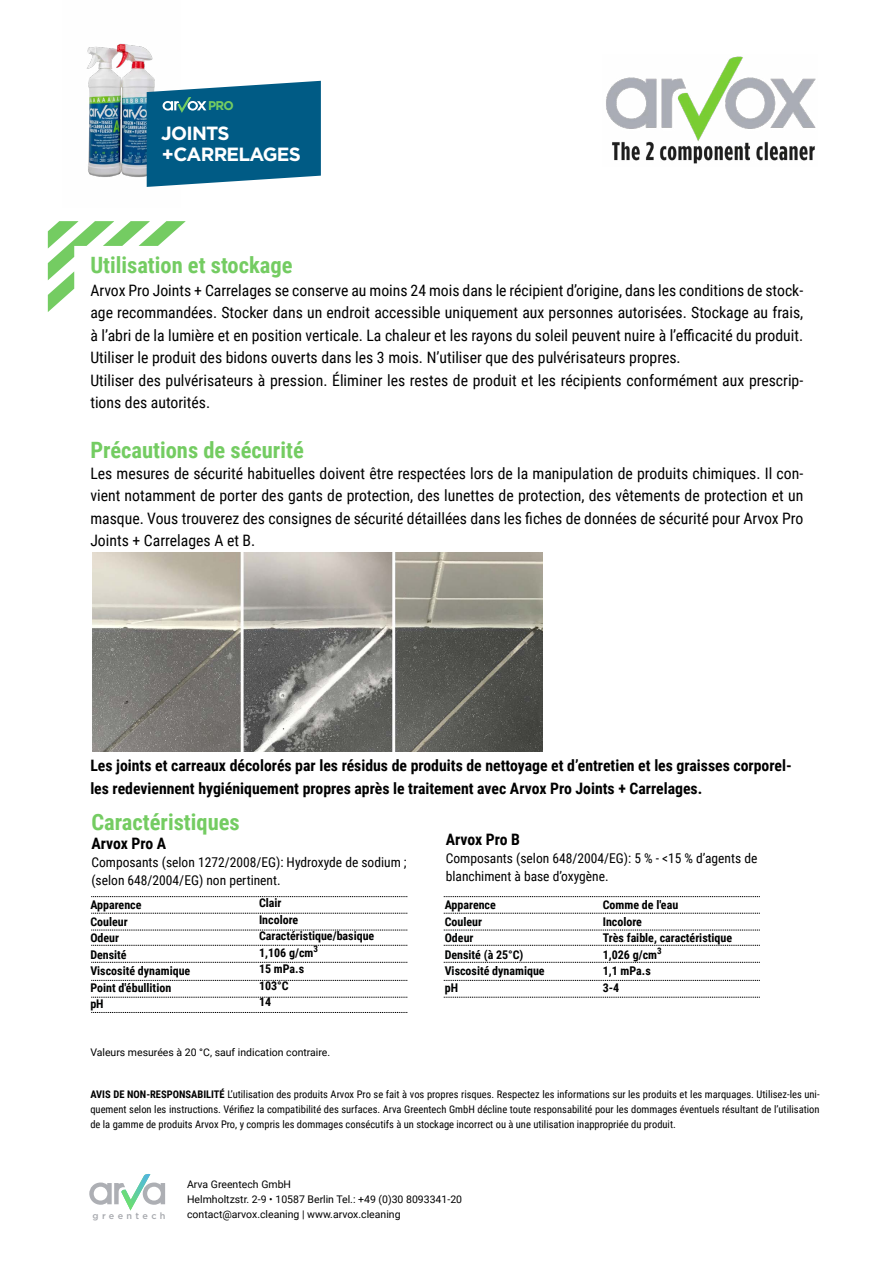
<style>
.page{position:relative;width:893px;height:1263px;background:#fff}
.page>*{position:absolute;margin:0;border:0;box-sizing:border-box;transform-origin:0 0}
.t1{font:700 22.5px "Roboto Condensed";color:#74cc62}
.t2{font:700 19.05px/21px "Gotham";letter-spacing:-.04em;color:#fff}
.t3{font:15.75px/22.5px "Roboto Condensed";color:#000}
.t4{font:700 15.75px/22.5px "Roboto Condensed";color:#000}
.t5{font:13.5px/18px "Roboto Condensed";color:#000}
.t6{font:700 12.6px "Gotham";color:#74cc62;scale:.96 1}
.t7{font:700 12px/16.5px "Roboto Condensed";color:#000}
.t8{font:700 12px/16.5px "Roboto Condensed";color:#010202}
.t9{font:10.5px/15px "Roboto Condensed";color:#000;text-align:justify}
.t10{font:10.5px/15px "Roboto";color:#000}
.t11{font:500 9.15px "Gotham";letter-spacing:.365em;color:#a7a9ae}
.s1{font-weight:700}
</style>
<div class="page">
<svg style="left:444px;top:913px;width:316px;height:1px"></svg>
<svg style="left:444px;top:896px;width:316px;height:1px"></svg>
<svg style="left:444px;top:980px;width:316px;height:1px"></svg>
<svg style="left:444px;top:930px;width:316px;height:1px"></svg>
<svg style="left:444px;top:997px;width:316px;height:1px"></svg>
<svg style="left:444px;top:945px;width:316px;height:1px"></svg>
<svg style="left:444px;top:962px;width:316px;height:1px"></svg>
<svg style="left:91px;top:913px;width:317px;height:1px"></svg>
<svg style="left:91px;top:896px;width:317px;height:1px"></svg>
<svg style="left:91px;top:980px;width:317px;height:1px"></svg>
<svg style="left:91px;top:930px;width:317px;height:1px"></svg>
<svg style="left:91px;top:997px;width:317px;height:1px"></svg>
<svg style="left:91px;top:945px;width:317px;height:1px"></svg>
<svg style="left:91px;top:1012px;width:317px;height:1px"></svg>
<svg style="left:91px;top:962px;width:317px;height:1px"></svg>
<svg style="left:48px;top:221px;width:138px;height:91px"></svg>
<img style="left:86px;top:43px;width:69px;height:144px">
<svg style="left:147px;top:80px;width:174px;height:107px;background:#1f6f93"></svg>
<svg style="left:89px;top:1174px;width:77px;height:36px"></svg>
<img style="left:92px;top:553px;width:451px;height:199px">
<img style="left:606px;top:56px;width:210px;height:108px">
<p class="t6" style="left:208px;top:97px;width:28px">PRO</p>
<p class="t2" style="left:161px;top:122px;width:141px">JOINTS +CARRELAGES</p>
<h1 class="t1" style="left:90px;top:249px;width:204px">Utilisation et stockage</h1>
<p class="t3" style="left:90px;top:278px;width:714px">Arvox Pro Joints + Carrelages se conserve au moins 24 mois dans le récipient d’origine, dans les conditions de stock&shy;age recommandées. Stocker dans un endroit accessible uniquement aux personnes autorisées. Stockage au frais, à l’abri de la lumière et en position verticale. La chaleur et les rayons du soleil peuvent nuire à l’efficacité du produit.<br>Utiliser le produit des bidons ouverts dans les 3 mois. N’utiliser que des pulvérisateurs propres.<br>Utiliser des pulvérisateurs à pression. Éliminer les restes de produit et les récipients conformément aux prescrip&shy;tions des autorités.</p>
<h1 class="t1" style="left:90px;top:434px;width:215px">Précautions de sécurité</h1>
<p class="t3" style="left:90px;top:461px;width:714px;text-align:justify">Les mesures de sécurité habituelles doivent être respectées lors de la manipulation de produits chimiques. Il con&shy;vient notamment de porter des gants de protection, des lunettes de protection, des vêtements de protection et un masque. Vous trouverez des consignes de sécurité détaillées dans les fiches de données de sécurité pour Arvox Pro Joints + Carrelages A et B.</p>
<p class="t4" style="left:90px;top:754px;width:703px">Les joints et carreaux décolorés par les résidus de produits de nettoyage et d’entretien et les graisses corporel&shy;les redeviennent hygiéniquement propres après le traitement avec Arvox Pro Joints + Carrelages.</p>
<h1 class="t1" style="left:91px;top:806px;width:150px">Caractéristiques</h1>
<p class="t4" style="left:91px;top:832px;width:76px">Arvox Pro A</p>
<p class="t5" style="left:91px;top:853px;width:317px">Composants (selon 1272/2008/EG): Hydroxyde de sodium ; (selon 648/2004/EG) non pertinent.</p>
<p class="t4" style="left:446px;top:828px;width:76px">Arvox Pro B</p>
<p class="t5" style="left:446px;top:849px;width:313px">Composants (selon 648/2004/EG): 5 % - &lt;15 % d’agents de blanchiment à base d’oxygène.</p>
<p class="t7" style="left:259px;top:894px;width:117px">Clair<br>Incolore<br>Caractéristique/basique<br>1,106 g/cm<sup>3<br></sup>15 mPa.s<br>103°C<br>14</p>
<p class="t8" style="left:90px;top:896px;width:101px">Apparence<br>Couleur<br>Odeur<br>Densité<br>Viscosité dynamique<br>Point d'ébullition<br>pH</p>
<p class="t7" style="left:603px;top:896px;width:131px">Comme de l'eau<br>Incolore<br>Très faible, caractéristique<br>1,026 g/cm<sup>3<br></sup>1,1 mPa.s<br>3-4</p>
<p class="t8" style="left:445px;top:896px;width:101px">Apparence<br>Couleur<br>Odeur<br>Densité (à 25°C)<br>Viscosité dynamique pH</p>
<p class="t10" style="left:90px;top:1044px;width:241px">Valeurs mesurées à 20 °C, sauf indication contraire.</p>
<p class="t9" style="left:90px;top:1087px;width:731px"><span class="s1">AVIS DE NON-RESPONSABILITÉ</span> L’utilisation des produits Arvox Pro se fait à vos propres risques. Respectez les informations sur les produits et les marquages. Utilisez-les uni&shy;quement selon les instructions. Vérifiez la compatibilité des surfaces. Arva Greentech GmbH décline toute responsabilité pour les dommages éventuels résultant de l’utilisation de la gamme de produits Arvox Pro, y compris les dommages consécutifs à un stockage incorrect ou à une utilisation inappropriée du produit.</p>
<p class="t11" style="left:93px;top:1210px;width:75px">greentech</p>
<p class="t10" style="left:187px;top:1176px;width:277px">Arva Greentech GmbH<br>Helmholtzstr. 2-9 • 10587 Berlin Tel.: +49 (0)30 8093341-20 contact@arvox.cleaning | www.arvox.cleaning</p>
</div>
